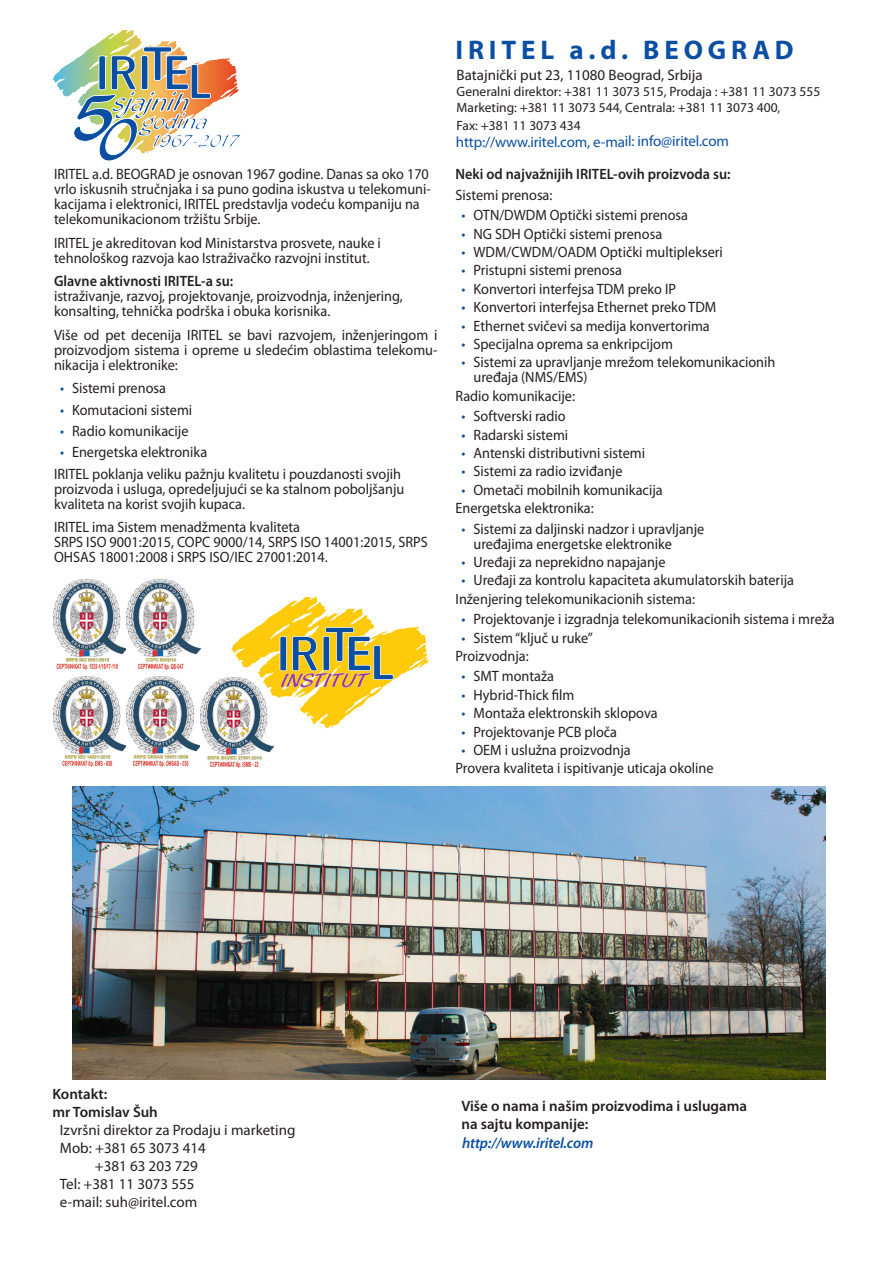
<style>
.page{position:relative;width:893px;height:1263px;background:#fff}
.page>*{position:absolute;margin:0;border:0;box-sizing:border-box;transform-origin:0 0}
.PageMaker_Defaults{font:700 27px "Myriad Pro";letter-spacing:.18em;color:#0a4fa2}
.Osnovni_levo{font:15px/15px "Myriad Pro";color:#231f20;scale:.95 1}
.bullet{font:15px/15px "Myriad Pro";color:#231f20;scale:.95 1}
.Osnovni_levo-2{font:15px/18px "Myriad Pro";color:#231f20}
.Osnovni_levo-3{font:600 15px/18px "Myriad Pro";color:#231f20}
.t1{font:15px "Myriad Pro";letter-spacing:-.01em;color:#0a4fa2}
.Osnovni_levo-4{font:600 15px "Myriad Pro";color:#231f20;scale:.95 1}
.PageMaker_Defaults-2{font:15px "Myriad Pro";color:#231f20}
.t2{font:italic 600 15px "Myriad Pro";letter-spacing:-.01em;color:#0a4fa2}
.PageMaker_Defaults-3{font:13.5px "Myriad Pro";color:#231f20}
.s1{font-weight:600}
.s2{color:#0a4fa2}
</style>
<div class="page">
<img style="left:53px;top:579px;width:147px;height:90px">
<img style="left:53px;top:677px;width:221px;height:90px">
<svg style="left:231px;top:597px;width:198px;height:131px"></svg>
<img style="left:73px;top:786px;width:753px;height:294px">
<svg style="left:53px;top:30px;width:187px;height:131px"></svg>
<p class="Osnovni_levo" style="left:54px;top:166px;width:398px">IRITEL a.d. BEOGRAD je osnovan 1967 godine. Danas sa oko 170 vrlo iskusnih stručnjaka i sa puno godina iskustva u telekomuni&shy;kacijama i elektronici, IRITEL predstavlja vodeću kompaniju na telekomunikacionom tržištu Srbije.</p>
<p class="Osnovni_levo" style="left:54px;top:235px;width:346px">IRITEL je akreditovan kod Ministarstva prosvete, nauke i tehnološkog razvoja kao Istraživačko razvojni institut.</p>
<p class="Osnovni_levo" style="left:54px;top:273px;width:369px"><span class="s1">Glavne aktivnosti IRITEL-a su:<br></span>istraživanje, razvoj, projektovanje, proizvodnja, inženjering, konsalting, tehnička podrška i obuka korisnika.</p>
<p class="Osnovni_levo" style="left:54px;top:327px;width:405px;text-align:justify">Više od pet decenija IRITEL se bavi razvojem, inženjeringom i proizvodjom sistema i opreme u sledećim oblastima telekomu&shy;nikacija i elektronike:</p>
<p class="bullet" style="left:60px;top:380px;width:113px"><span class="s2">•</span> Sistemi prenosa</p>
<p class="bullet" style="left:60px;top:402px;width:141px"><span class="s2">•</span> Komutacioni sistemi</p>
<p class="bullet" style="left:60px;top:423px;width:137px"><span class="s2">•</span> Radio komunikacije</p>
<p class="bullet" style="left:60px;top:445px;width:157px"><span class="s2">•</span> Energetska elektronika</p>
<p class="Osnovni_levo" style="left:54px;top:466px;width:370px">IRITEL poklanja veliku pažnju kvalitetu i pouzdanosti svojih proizvoda i usluga, opredeljujući se ka stalnom poboljšanju kvaliteta na korist svojih kupaca.</p>
<p class="Osnovni_levo" style="left:54px;top:519px;width:395px">IRITEL ima Sistem menadžmenta kvaliteta<br>SRPS ISO 9001:2015, СОРС 9000/14, SRPS ISO 14001:2015, SRPS<br>OHSAS 18001:2008 i SRPS ISO/IEC 27001:2014.</p>
<p class="PageMaker_Defaults" style="left:455px;top:33px;width:340px">IRITEL a.d. BEOGRAD</p>
<p class="PageMaker_Defaults-2" style="left:457px;top:65px;width:248px">Batajnički put 23, 11080 Beograd, Srbija</p>
<p class="PageMaker_Defaults-3" style="left:457px;top:83px;width:365px">Generalni direktor: +381 11 3073 515, Prodaja : +381 11 3073 555</p>
<p class="PageMaker_Defaults-3" style="left:457px;top:99px;width:325px">Marketing: +381 11 3073 544, Centrala: +381 11 3073 400,</p>
<p class="PageMaker_Defaults-3" style="left:457px;top:117px;width:126px">Fax: +381 11 3073 434</p>
<p class="t1" style="left:456px;top:132px;width:275px">http://www.iritel.com, e-mail: info@iritel.com</p>
<p class="Osnovni_levo-4" style="left:455px;top:165px;width:291px">Neki od najvažnijih IRITEL-ovih proizvoda su:</p>
<p class="Osnovni_levo" style="left:455px;top:187px;width:104px">Sistemi prenosa:</p>
<p class="bullet" style="left:461px;top:207px;width:240px"><span class="s2">•</span> OTN/DWDM Optički sistemi prenosa</p>
<p class="bullet" style="left:461px;top:226px;width:213px"><span class="s2">•</span> NG SDH Optički sistemi prenosa</p>
<p class="bullet" style="left:461px;top:244px;width:277px"><span class="s2">•</span> WDM/CWDM/OADM Optički multiplekseri</p>
<p class="bullet" style="left:461px;top:263px;width:171px"><span class="s2">•</span> Pristupni sistemi prenosa</p>
<p class="bullet" style="left:461px;top:281px;width:227px"><span class="s2">•</span> Konvertori interfejsa TDM preko IP</p>
<p class="bullet" style="left:461px;top:299px;width:270px"><span class="s2">•</span> Konvertori interfejsa Ethernet preko TDM</p>
<p class="bullet" style="left:461px;top:318px;width:263px"><span class="s2">•</span> Ethernet svičevi sa medija konvertorima</p>
<p class="bullet" style="left:461px;top:336px;width:224px"><span class="s2">•</span> Specijalna oprema sa enkripcijom</p>
<p class="bullet" style="left:473px;top:354px;width:319px;text-indent:-12px"><span class="s2">•</span> Sistemi za upravljanje mrežom telekomunikacionih uređaja (NMS/EMS)</p>
<p class="Osnovni_levo" style="left:455px;top:388px;width:127px">Radio komunikacije:</p>
<p class="bullet" style="left:461px;top:408px;width:111px"><span class="s2">•</span> Softverski radio</p>
<p class="bullet" style="left:461px;top:427px;width:114px"><span class="s2">•</span> Radarski sistemi</p>
<p class="bullet" style="left:461px;top:445px;width:195px"><span class="s2">•</span> Antenski distributivni sistemi</p>
<p class="bullet" style="left:461px;top:463px;width:171px"><span class="s2">•</span> Sistemi za radio izviđanje</p>
<p class="bullet" style="left:461px;top:482px;width:213px"><span class="s2">•</span> Ometači mobilnih komunikacija</p>
<p class="Osnovni_levo" style="left:455px;top:500px;width:147px">Energetska elektronika:</p>
<p class="bullet" style="left:473px;top:521px;width:245px;text-indent:-12px"><span class="s2">•</span> Sistemi za daljinski nadzor i upravljanje uređajima energetske elektronike</p>
<p class="bullet" style="left:461px;top:554px;width:216px"><span class="s2">•</span> Uređaji za neprekidno napajanje</p>
<p class="bullet" style="left:461px;top:572px;width:352px"><span class="s2">•</span> Uređaji za kontrolu kapaciteta akumulatorskih baterija</p>
<p class="Osnovni_levo" style="left:455px;top:591px;width:254px">Inženjering telekomunikacionih sistema:</p>
<p class="bullet" style="left:461px;top:611px;width:394px"><span class="s2">•</span> Projektovanje i izgradnja telekomunikacionih sistema i mreža</p>
<p class="bullet" style="left:461px;top:630px;width:140px"><span class="s2">•</span> Sistem “ključ u ruke”</p>
<p class="Osnovni_levo" style="left:455px;top:648px;width:79px">Proizvodnja:</p>
<p class="bullet" style="left:461px;top:669px;width:99px"><span class="s2">•</span> SMT montaža</p>
<p class="bullet" style="left:461px;top:687px;width:120px"><span class="s2">•</span> Hybrid-Thick film</p>
<p class="bullet" style="left:461px;top:705px;width:208px"><span class="s2">•</span> Montaža elektronskih sklopova</p>
<p class="bullet" style="left:461px;top:724px;width:165px"><span class="s2">•</span> Projektovanje PCB ploča</p>
<p class="bullet" style="left:461px;top:742px;width:180px"><span class="s2">•</span> OEM i uslužna proizvodnja</p>
<p class="Osnovni_levo" style="left:455px;top:760px;width:273px">Provera kvaliteta i ispitivanje uticaja okoline</p>
<p class="Osnovni_levo-3" style="left:52px;top:1084px;width:56px">Kontakt:</p>
<p class="Osnovni_levo-3" style="left:52px;top:1102px;width:107px">mr Tomislav Šuh</p>
<p class="Osnovni_levo-2" style="left:60px;top:1120px;width:237px">Izvršni direktor za Prodaju i marketing</p>
<p class="Osnovni_levo-2" style="left:95px;top:1138px;width:113px;text-indent:-35px">Mob: +381 65 3073 414 +381 63 203 729</p>
<p class="Osnovni_levo-2" style="left:60px;top:1174px;width:136px">Tel: +381 11 3073 555</p>
<p class="Osnovni_levo-2" style="left:60px;top:1192px;width:139px">e-mail: suh@iritel.com</p>
<p class="Osnovni_levo-3" style="left:461px;top:1096px;width:287px">Više o nama i našim proizvodima i uslugama na sajtu kompanije:</p>
<p class="t2" style="left:462px;top:1134px;width:133px">http://www.iritel.com</p>
</div>
